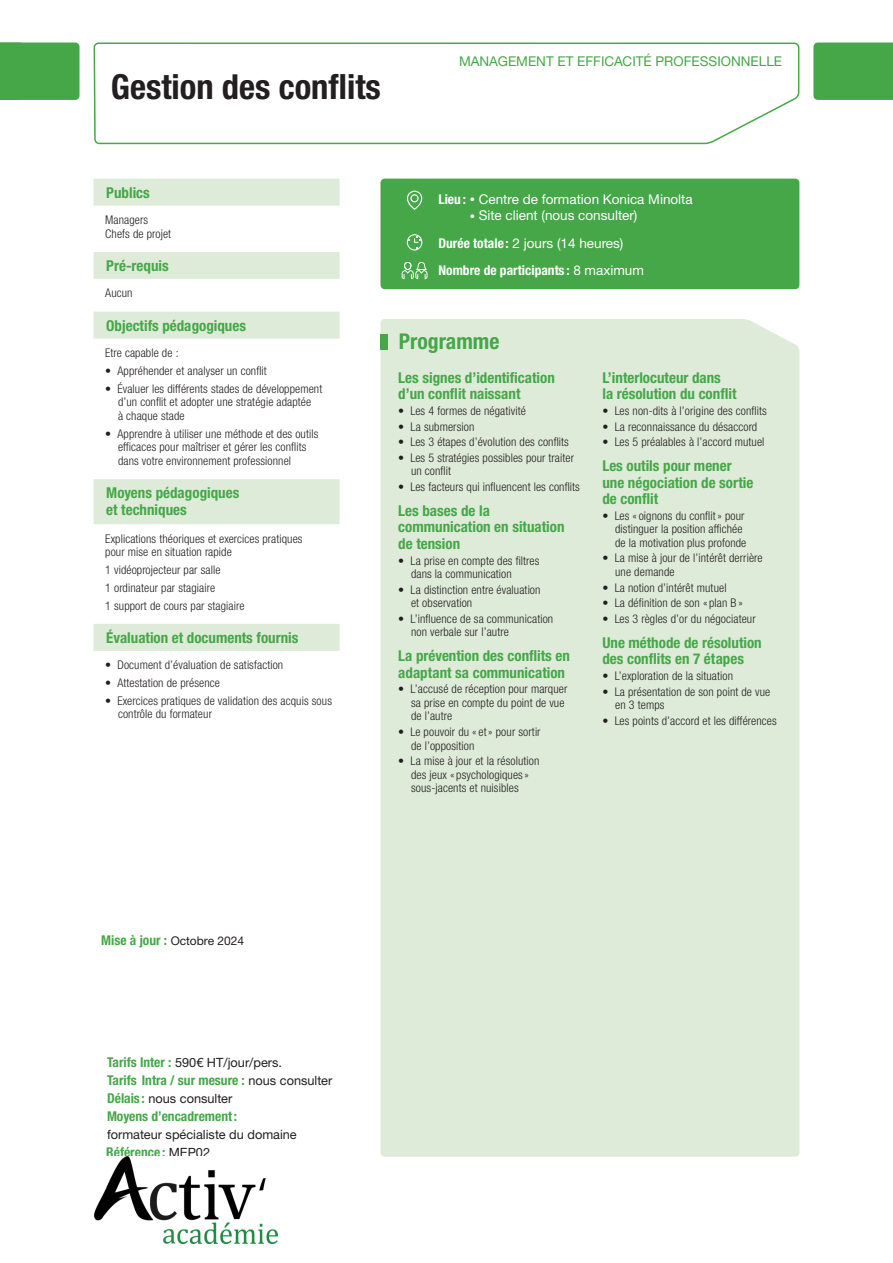
<style>
.page{position:relative;width:893px;height:1263px;background:#fff}
.page>*{position:absolute;margin:0;border:0;box-sizing:border-box;transform-origin:0 0}
.Titre_Formation-N1{font:700 condensed 34.5px "Helvetica Neue LTW1 G";color:#231f20}
.t1{font:700 condensed 21.75px "Helvetica Neue LTW1 G";color:#45a748}
.Programme-N3{font:700 condensed 15px/16.5px "Helvetica Neue LTW1 G";color:#45a748}
.Renseignements-N1{font:700 condensed 15px "Helvetica Neue LTW1 G";color:#45a748}
.Renseignements-N1_2_lignes{font:700 condensed 15px/16.5px "Helvetica Neue LTW1 G";color:#45a748}
.Lieu_Durée_Participants{font:13.5px "Helvetica Neue LTW1 G";color:#fff}
.Référence{font:700 condensed 13.5px "Helvetica Neue LTW1 G";color:#45a748}
.t2{font:13.5px "Helvetica Neue LTW1 G";color:#45a748}
.Lieu_Durée_Participants-2{font:700 condensed 13.5px "Helvetica Neue LTW1 G";color:#fff}
.t3{font:12.75px "Helvetica Neue LTW1 G";color:#231f20}
.Programme-Txt_courant_avec_puce{font:300 condensed 12px/13.5px "Helvetica Neue LTW1 G";letter-spacing:.01em;color:#231f20}
.Renseignements-Txt_courant_avec_puce{font:300 condensed 12px/13.5px "Helvetica Neue LTW1 G";letter-spacing:.01em;color:#231f20}
.Renseignements-Txt_courant{font:300 condensed 12px/13.5px "Helvetica Neue LTW1 G";letter-spacing:.01em;color:#231f20}
.t4{font:12px "Helvetica Neue LTW1 G";color:#231f20}
.s1{font-weight:700;font-stretch:condensed}
.s2{font-size:10.5px}
.s3{font-weight:400;font-stretch:normal}
.s4{font-weight:700;font-stretch:condensed;font-size:13.5px;color:#45a748}
.s5{font-weight:400;font-stretch:normal;font-size:12.75px;color:#231f20}
</style>
<div class="page">
<svg style="left:93px;top:42px;width:707px;height:513px"></svg>
<div style="left:380px;top:179px;width:419px;height:110px;background:#45a748;border-radius:4px"></div>
<div style="left:380px;top:319px;width:419px;height:838px;background:#dfebd9"></div>
<div style="left:380px;top:334px;width:8px;height:15px;background:#45a748"></div>
<div style="left:94px;top:179px;width:246px;height:27px;background:#dfebd9"></div>
<div style="left:94px;top:252px;width:246px;height:27px;background:#dfebd9"></div>
<div style="left:94px;top:312px;width:246px;height:27px;background:#dfebd9"></div>
<div style="left:94px;top:479px;width:246px;height:45px;background:#dfebd9"></div>
<div style="left:94px;top:624px;width:246px;height:27px;background:#dfebd9"></div>
<svg style="left:406px;top:190px;width:17px;height:20px"></svg>
<svg style="left:407px;top:234px;width:15px;height:16px"></svg>
<svg style="left:402px;top:262px;width:25px;height:17px"></svg>
<div style="left:813px;top:43px;width:80px;height:57px;background:#45a748"></div>
<div style="left:0;top:43px;width:80px;height:57px;background:#45a748"></div>
<img style="left:94px;top:1156px;width:184px;height:87px">
<p class="Titre_Formation-N1" style="left:111px;top:66px;width:271px">Gestion des conflits</p>
<p class="t2" style="left:459px;top:53px;width:325px">MANAGEMENT ET EFFICACITÉ PROFESSIONNELLE</p>
<p class="Renseignements-N1" style="left:106px;top:184px;width:45px">Publics</p>
<p class="Renseignements-Txt_courant" style="left:105px;top:213px;width:67px">Managers<br>Chefs de projet</p>
<p class="Renseignements-N1" style="left:106px;top:257px;width:64px">Pré-requis</p>
<p class="Renseignements-Txt_courant" style="left:105px;top:287px;width:29px">Aucun</p>
<p class="Renseignements-N1" style="left:106px;top:317px;width:141px">Objectifs pédagogiques</p>
<p class="Renseignements-Txt_courant" style="left:105px;top:346px;width:75px">Etre capable de :</p>
<p class="Renseignements-Txt_courant_avec_puce" style="left:105px;top:364px;width:163px">• Appréhender et analyser un conflit</p>
<p class="Renseignements-Txt_courant_avec_puce" style="left:118px;top:382px;width:206px;text-indent:-13px">• Évaluer les différents stades de développement d’un conflit et adopter une stratégie adaptée<br>à chaque stade</p>
<p class="Renseignements-Txt_courant_avec_puce" style="left:118px;top:427px;width:202px;text-indent:-13px">• Apprendre à utiliser une méthode et des outils efficaces pour maîtriser et gérer les conflits dans votre environnement professionnel</p>
<p class="Renseignements-N1_2_lignes" style="left:106px;top:484px;width:135px">Moyens pédagogiques et techniques</p>
<p class="Renseignements-Txt_courant" style="left:105px;top:532px;width:199px">Explications théoriques et exercices pratiques pour mise en situation rapide</p>
<p class="Renseignements-Txt_courant" style="left:105px;top:563px;width:117px">1 vidéoprojecteur par salle</p>
<p class="Renseignements-Txt_courant" style="left:105px;top:581px;width:111px">1 ordinateur par stagiaire</p>
<p class="Renseignements-Txt_courant" style="left:105px;top:599px;width:141px">1 support de cours par stagiaire</p>
<p class="Renseignements-N1" style="left:106px;top:629px;width:194px">Évaluation et documents fournis</p>
<p class="Renseignements-Txt_courant_avec_puce" style="left:105px;top:658px;width:180px">• Document d’évaluation de satisfaction</p>
<p class="Renseignements-Txt_courant_avec_puce" style="left:105px;top:676px;width:116px">• Attestation de présence</p>
<p class="Renseignements-Txt_courant_avec_puce" style="left:118px;top:694px;width:215px;text-indent:-13px">• Exercices pratiques de validation des acquis sous contrôle du formateur</p>
<p class="Lieu_Durée_Participants" style="left:438px;top:191px;width:256px"><span class="s1">Lieu :</span> <span class="s2">•</span> Centre de formation Konica Minolta</p>
<p class="Lieu_Durée_Participants" style="left:470px;top:207px;width:169px"><span class="s2">•</span> Site client (nous consulter)</p>
<p class="Lieu_Durée_Participants" style="left:438px;top:234px;width:186px"><span class="s1">Durée totale :</span> 2 jours (14 heures)</p>
<p class="Lieu_Durée_Participants-2" style="left:438px;top:262px;width:207px">Nombre de participants : <span class="s3">8 maximum</span></p>
<h2 class="t1" style="left:399px;top:329px;width:102px">Programme</h2>
<p class="Programme-N3" style="left:398px;top:369px;width:158px">Les signes d’identification d’un conflit naissant</p>
<p class="Programme-Txt_courant_avec_puce" style="left:398px;top:404px;width:129px">• Les 4 formes de négativité</p>
<p class="Programme-Txt_courant_avec_puce" style="left:398px;top:420px;width:78px">• La submersion</p>
<p class="Programme-Txt_courant_avec_puce" style="left:398px;top:435px;width:172px">• Les 3 étapes d’évolution des conflits</p>
<p class="Programme-Txt_courant_avec_puce" style="left:411px;top:451px;width:164px;text-indent:-13px">• Les 5 stratégies possibles pour traiter un conflit</p>
<p class="Programme-Txt_courant_avec_puce" style="left:398px;top:480px;width:183px">• Les facteurs qui influencent les conflits</p>
<p class="Programme-N3" style="left:398px;top:502px;width:168px">Les bases de la communication en situation de tension</p>
<p class="Programme-Txt_courant_avec_puce" style="left:411px;top:554px;width:130px;text-indent:-13px">• La prise en compte des filtres dans la communication</p>
<p class="Programme-Txt_courant_avec_puce" style="left:411px;top:583px;width:131px;text-indent:-13px">• La distinction entre évaluation et observation</p>
<p class="Programme-Txt_courant_avec_puce" style="left:411px;top:612px;width:144px;text-indent:-13px">• L’influence de sa communication non verbale sur l’autre</p>
<p class="Programme-N3" style="left:398px;top:648px;width:173px">La prévention des conflits en adaptant sa communication</p>
<p class="Programme-Txt_courant_avec_puce" style="left:411px;top:683px;width:158px;text-indent:-13px">• L’accusé de réception pour marquer sa prise en compte du point de vue de l’autre</p>
<p class="Programme-Txt_courant_avec_puce" style="left:411px;top:725px;width:131px;text-indent:-13px">• Le pouvoir du « et» pour sortir de l’opposition</p>
<p class="Programme-Txt_courant_avec_puce" style="left:411px;top:754px;width:130px;text-indent:-13px">• La mise à jour et la résolution des jeux « psychologiques» sous-jacents et nuisibles</p>
<p class="Programme-N3" style="left:602px;top:369px;width:135px">L’interlocuteur dans<br>la résolution du conflit</p>
<p class="Programme-Txt_courant_avec_puce" style="left:602px;top:404px;width:166px">• Les non-dits à l’origine des conflits</p>
<p class="Programme-Txt_courant_avec_puce" style="left:602px;top:420px;width:156px">• La reconnaissance du désaccord</p>
<p class="Programme-Txt_courant_avec_puce" style="left:602px;top:435px;width:164px">• Les 5 préalables à l’accord mutuel</p>
<p class="Programme-N3" style="left:602px;top:458px;width:152px">Les outils pour mener une négociation de sortie de conflit</p>
<p class="Programme-Txt_courant_avec_puce" style="left:615px;top:509px;width:133px;text-indent:-13px">• Les « oignons du conflit» pour distinguer la position affichée de la motivation plus profonde</p>
<p class="Programme-Txt_courant_avec_puce" style="left:615px;top:552px;width:149px;text-indent:-13px">• La mise à jour de l’intérêt derrière une demande</p>
<p class="Programme-Txt_courant_avec_puce" style="left:602px;top:581px;width:126px">• La notion d’intérêt mutuel</p>
<p class="Programme-Txt_courant_avec_puce" style="left:602px;top:596px;width:142px">• La définition de son « plan B »</p>
<p class="Programme-Txt_courant_avec_puce" style="left:602px;top:612px;width:155px">• Les 3 règles d’or du négociateur</p>
<p class="Programme-N3" style="left:602px;top:634px;width:161px">Une méthode de résolution des conflits en 7 étapes</p>
<p class="Programme-Txt_courant_avec_puce" style="left:602px;top:669px;width:132px">• L’exploration de la situation</p>
<p class="Programme-Txt_courant_avec_puce" style="left:615px;top:685px;width:157px;text-indent:-13px">• La présentation de son point de vue en 3 temps</p>
<p class="Programme-Txt_courant_avec_puce" style="left:602px;top:714px;width:176px">• Les points d’accord et les différences</p>
<p class="t4" style="left:101px;top:933px;width:144px"><span class="s4">Mise à jour :</span> Octobre 2024</p>
<p class="t3" style="left:107px;top:1054px;width:177px"><span class="s4">Tarifs Inter :</span> 590€ HT/jour/pers.</p>
<p class="Référence" style="left:107px;top:1072px;width:227px">Tarifs Intra / sur mesure : <span class="s5">nous consulter</span></p>
<p class="t3" style="left:107px;top:1090px;width:127px"><span class="s4">Délais :</span> nous consulter</p>
<p class="Référence" style="left:107px;top:1108px;width:132px">Moyens d’encadrement:</p>
<p class="t3" style="left:107px;top:1126px;width:191px">formateur spécialiste du domaine</p>
<p class="Référence" style="left:106px;top:1144px;width:105px">Référence : <span class="s5">MEP02</span></p>
</div>
